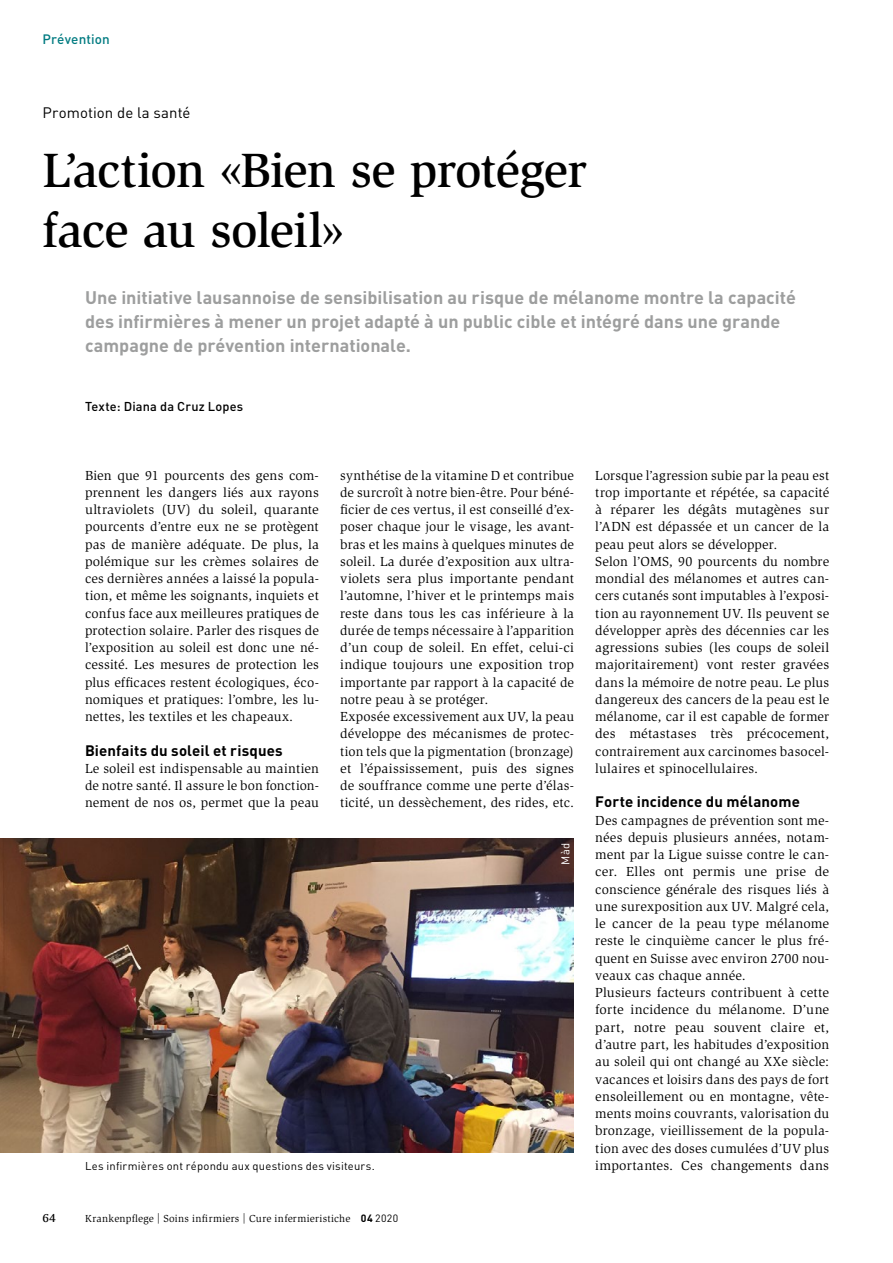
<style>
.page{position:relative;width:893px;height:1263px;background:#fff}
.page>*{position:absolute;margin:0;border:0;box-sizing:border-box;transform-origin:0 0}
.t1{font:500 49.5px/60px "Slimbach Std";letter-spacing:-.015em;color:#000}
.t2{font:700 18px/24px "DIN Pro";color:#9d9e9e}
.t3{font:700 15px "DIN Pro";letter-spacing:.01em;color:#000}
.t4{font:15px "DIN Pro";letter-spacing:.005em;color:#000}
.t5{font:13.5px/17.2px "Slimbach Std";letter-spacing:.01em;color:#000}
.t6{font:500 13.5px "DIN Pro";letter-spacing:.01em;color:#007b81}
.t7{font:500 12.75px "DIN Pro";letter-spacing:.015em;color:#000}
.t8{font:700 12px "Esta Pro";color:#000}
.t9{font:11.25px "DIN Pro";letter-spacing:.02em;color:#000}
.t10{font:11.25px "DIN Pro";color:#fff}
.t11{font:10.5px "Slimbach Std";letter-spacing:.025em;color:#000}
.s1{font-family:"DIN Pro";font-weight:700}
.s2{font-family:"DIN Pro"}
</style>
<div class="page">
<img style="left:0;top:838px;width:573px;height:314px">
<p class="t6" style="left:43px;top:30px;width:69px">Prévention</p>
<p class="t4" style="left:43px;top:103px;width:150px">Promotion de la santé</p>
<h1 class="t1" style="left:43px;top:140px;width:546px">L’action «Bien se protéger face au soleil»</h1>
<h2 class="t2" style="left:85px;top:284px;width:712px">Une initiative lausannoise de sensibilisation au risque de mélanome montre la capacité des infirmières à mener un projet adapté à un public cible et intégré dans une grande campagne de prévention internationale.</h2>
<p class="t7" style="left:85px;top:397px;width:160px">Texte: Diana da Cruz Lopes</p>
<p class="t5" style="left:340px;top:467px;width:235px">synthétise de la vitamine D et contribue de surcroît à notre bien-être. Pour béné&shy;ficier de ces vertus, il est conseillé d’ex&shy;poser chaque jour le visage, les avant&shy;bras et les mains à quelques minutes de soleil. La durée d’exposition aux ultra&shy;violets sera plus importante pendant l’automne, l’hiver et le printemps mais reste dans tous les cas inférieure à la durée de temps nécessaire à l’apparition d’un coup de soleil. En effet, celui-ci indique toujours une exposition trop importante par rapport à la capacité de notre peau à se protéger.<br>Exposée excessivement aux UV, la peau développe des mécanismes de protec&shy;tion tels que la pigmentation (bronzage) et l’épaississement, puis des signes de souffrance comme une perte d’élas&shy;ticité, un dessèchement, des rides, etc.</p>
<p class="t5" style="left:595px;top:467px;width:235px">Lorsque l’agression subie par la peau est trop importante et répétée, sa capacité à réparer les dégâts mutagènes sur l’ADN est dépassée et un cancer de la peau peut alors se développer.<br>Selon l’OMS, 90 pourcents du nombre mondial des mélanomes et autres can&shy;cers cutanés sont imputables à l’exposi&shy;tion au rayonnement UV. Ils peuvent se développer après des décennies car les agressions subies (les coups de soleil majoritairement) vont rester gravées dans la mémoire de notre peau. Le plus dangereux des cancers de la peau est le mélanome, car il est capable de former des métastases très précocement, contrairement aux carcinomes basocel&shy;lulaires et spinocellulaires.</p>
<p class="t5" style="left:85px;top:467px;width:235px;text-align:justify">Bien que 91 pourcents des gens com&shy;prennent les dangers liés aux rayons ultraviolets (UV) du soleil, quarante pourcents d’entre eux ne se protègent pas de manière adéquate. De plus, la polémique sur les crèmes solaires de ces dernières années a laissé la popula&shy;tion, et même les soignants, inquiets et confus face aux meilleures pratiques de protection solaire. Parler des risques de l’exposition au soleil est donc une né&shy;cessité. Les mesures de protection les plus efficaces restent écologiques, éco&shy;nomiques et pratiques: l’ombre, les lu&shy;nettes, les textiles et les chapeaux.</p>
<p class="t3" style="left:85px;top:740px;width:199px">Bienfaits du soleil et risques</p>
<p class="t5" style="left:85px;top:760px;width:235px;text-align:justify">Le soleil est indispensable au maintien de notre santé. Il assure le bon fonction&shy;nement de nos os, permet que la peau</p>
<p class="t3" style="left:595px;top:792px;width:206px">Forte incidence du mélanome</p>
<p class="t5" style="left:595px;top:812px;width:235px">Des campagnes de prévention sont me&shy;nées depuis plusieurs années, notam&shy;ment par la Ligue suisse contre le can&shy;cer. Elles ont permis une prise de conscience générale des risques liés à une surexposition aux UV. Malgré cela, le cancer de la peau type mélanome reste le cinquième cancer le plus fré&shy;quent en Suisse avec environ 2700 nou&shy;veaux cas chaque année.<br>Plusieurs facteurs contribuent à cette forte incidence du mélanome. D’une part, notre peau souvent claire et, d’autre part, les habitudes d’exposition au soleil qui ont changé au XXe siècle: vacances et loisirs dans des pays de fort ensoleillement ou en montagne, vête&shy;ments moins couvrants, valorisation du bronzage, vieillissement de la popula&shy;tion avec des doses cumulées d’UV plus importantes. Ces changements dans</p>
<p class="t10" style="left:558px;top:865px;width:23px;rotate:-90deg">Màd</p>
<p class="t9" style="left:85px;top:1158px;width:291px">Les infirmières ont répondu aux questions des visiteurs.</p>
<p class="t8" style="left:43px;top:1209px;width:15px">64</p>
<p class="t11" style="left:85px;top:1212px;width:315px">Krankenpflege | Soins infirmiers | Cure infermieristiche <span class="s1">04</span> <span class="s2">2020</span></p>
</div>
